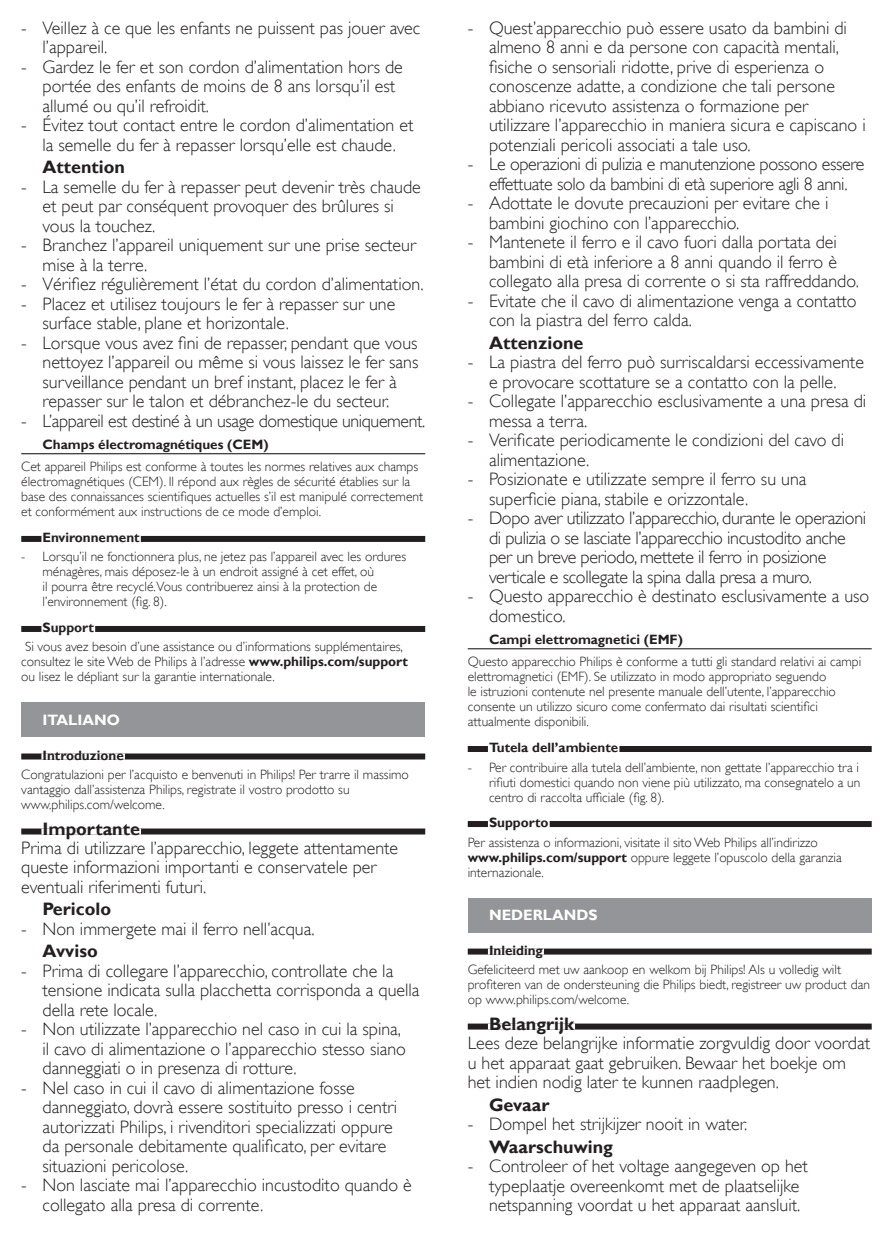
<style>
.page{position:relative;width:893px;height:1259px;background:#fff}
.page>*{position:absolute;margin:0;border:0;box-sizing:border-box;transform-origin:0 0}
.t1{font:18px/19.5px "Gill Sans Alt One WGL Light";color:#231f20}
.t2{font:18px/19.5px "Gill Sans Alt One WGL Light";letter-spacing:-.02em;color:#231f20;text-align:center}
.t3{font:700 18px "Gill Sans Alt One WGL";color:#231f20}
.t4{font:700 15px "Gill Sans Alt One WGL";color:#fff}
.t5{font:13.5px/15px "Gill Sans Alt One WGL Light";color:#231f20}
.t6{font:700 13.5px "Gill Sans Alt One WGL";color:#231f20}
.s1{font-family:"Gill Sans Alt One WGL";font-weight:700}
</style>
<div class="page">
<hr style="left:468px;top:648px;width:404px;height:1px;background:#231f20">
<div style="left:468px;top:746px;width:404px;height:6px;background:#231f20"></div>
<div style="left:488px;top:746px;width:131px;height:6px;background:#fff"></div>
<div style="left:468px;top:821px;width:404px;height:6px;background:#231f20"></div>
<div style="left:488px;top:821px;width:62px;height:6px;background:#fff"></div>
<div style="left:468px;top:948px;width:404px;height:6px;background:#231f20"></div>
<div style="left:488px;top:948px;width:56px;height:6px;background:#fff"></div>
<div style="left:468px;top:1023px;width:404px;height:6px;background:#231f20"></div>
<div style="left:488px;top:1023px;width:87px;height:6px;background:#fff"></div>
<div style="left:468px;top:898px;width:404px;height:34px;background:#939598"></div>
<hr style="left:21px;top:453px;width:404px;height:1px;background:#231f20">
<div style="left:21px;top:536px;width:404px;height:6px;background:#231f20"></div>
<div style="left:41px;top:536px;width:100px;height:6px;background:#fff"></div>
<div style="left:21px;top:626px;width:404px;height:6px;background:#231f20"></div>
<div style="left:41px;top:626px;width:54px;height:6px;background:#fff"></div>
<div style="left:21px;top:753px;width:404px;height:6px;background:#231f20"></div>
<div style="left:41px;top:753px;width:84px;height:6px;background:#fff"></div>
<div style="left:21px;top:828px;width:404px;height:6px;background:#231f20"></div>
<div style="left:41px;top:828px;width:100px;height:6px;background:#fff"></div>
<div style="left:21px;top:703px;width:404px;height:34px;background:#939598"></div>
<p class="t1" style="left:43px;top:18px;width:379px;text-indent:-21px">- Veillez à ce que les enfants ne puissent pas jouer avec l’appareil.</p>
<p class="t1" style="left:43px;top:57px;width:362px;text-indent:-21px">- Gardez le fer et son cordon d’alimentation hors de portée des enfants de moins de 8 ans lorsqu’il est allumé ou qu’il refroidit.</p>
<p class="t1" style="left:21px;top:115px;width:394px;text-align:center">- Évitez tout contact entre le cordon d’alimentation et la semelle du fer à repasser lorsqu’elle est chaude.</p>
<p class="t3" style="left:43px;top:155px;width:84px">Attention</p>
<p class="t1" style="left:43px;top:177px;width:380px;text-indent:-21px">- La semelle du fer à repasser peut devenir très chaude et peut par conséquent provoquer des brûlures si vous la touchez.</p>
<p class="t1" style="left:43px;top:235px;width:375px;text-indent:-21px">- Branchez l’appareil uniquement sur une prise secteur mise à la terre.</p>
<p class="t1" style="left:21px;top:274px;width:404px">- Vérifiez régulièrement l’état du cordon d’alimentation.</p>
<p class="t1" style="left:43px;top:294px;width:354px;text-indent:-21px">- Placez et utilisez toujours le fer à repasser sur une surface stable, plane et horizontale.</p>
<p class="t1" style="left:43px;top:333px;width:377px;text-indent:-21px">- Lorsque vous avez fini de repasser, pendant que vous nettoyez l’appareil ou même si vous laissez le fer sans surveillance pendant un bref instant, placez le fer à repasser sur le talon et débranchez-le du secteur.</p>
<p class="t2" style="left:21px;top:411px;width:406px">- L’appareil est destiné à un usage domestique uniquement.</p>
<p class="t6" style="left:43px;top:435px;width:227px">Champs électromagnétiques (CEM)</p>
<p class="t5" style="left:21px;top:459px;width:403px">Cet appareil Philips est conforme à toutes les normes relatives aux champs électromagnétiques (CEM). Il répond aux règles de sécurité établies sur la base des connaissances scientifiques actuelles s’il est manipulé correctement et conformément aux instructions de ce mode d’emploi.</p>
<p class="t6" style="left:43px;top:528px;width:99px">Environnement</p>
<p class="t5" style="left:43px;top:549px;width:365px;text-indent:-21px">- Lorsqu’il ne fonctionnera plus, ne jetez pas l’appareil avec les ordures ménagères, mais déposez-le à un endroit assigné à cet effet, où<br>il pourra être recyclé.Vous contribuerez ainsi à la protection de l’environnement (fig. 8).</p>
<p class="t6" style="left:43px;top:618px;width:53px">Support</p>
<p class="t5" style="left:21px;top:639px;width:388px">Si vous avez besoin d’une assistance ou d’informations supplémentaires, consultez le site Web de Philips à l’adresse <span class="s1">www.philips.com/support </span>ou lisez le dépliant sur la garantie internationale.</p>
<p class="t4" style="left:43px;top:710px;width:79px">Italiano</p>
<p class="t6" style="left:43px;top:745px;width:83px">I ntroduzione</p>
<p class="t5" style="left:21px;top:767px;width:389px">Congratulazioni per l’acquisto e benvenuti in Philips! Per trarre il massimo vantaggio dall’assistenza Philips, registrate il vostro prodotto su www.philips.com/welcome.</p>
<p class="t3" style="left:43px;top:816px;width:99px">I mportante</p>
<p class="t1" style="left:21px;top:838px;width:378px">Prima di utilizzare l’apparecchio, leggete attentamente queste informazioni importanti e conservatele per eventuali riferimenti futuri.</p>
<p class="t3" style="left:43px;top:897px;width:70px">Pericolo</p>
<p class="t1" style="left:21px;top:919px;width:295px">- Non immergete mai il ferro nell’acqua.</p>
<p class="t3" style="left:43px;top:939px;width:57px">Avviso</p>
<p class="t1" style="left:43px;top:961px;width:379px;text-indent:-21px">- Prima di collegare l’apparecchio, controllate che la tensione indicata sulla placchetta corrisponda a quella della rete locale.</p>
<p class="t1" style="left:43px;top:1019px;width:365px;text-indent:-21px">- Non utilizzate l’apparecchio nel caso in cui la spina, il cavo di alimentazione o l’apparecchio stesso siano danneggiati o in presenza di rotture.</p>
<p class="t1" style="left:43px;top:1078px;width:356px;text-indent:-21px">- Nel caso in cui il cavo di alimentazione fosse danneggiato, dovrà essere sostituito presso i centri autorizzati Philips, i rivenditori specializzati oppure da personale debitamente qualificato, per evitare situazioni pericolose.</p>
<p class="t1" style="left:43px;top:1175px;width:371px;text-indent:-21px">- Non lasciate mai l’apparecchio incustodito quando è collegato alla presa di corrente.</p>
<p class="t1" style="left:489px;top:18px;width:378px;text-indent:-21px">- Quest’apparecchio può essere usato da bambini di almeno 8 anni e da persone con capacità mentali, fisiche o sensoriali ridotte, prive di esperienza o conoscenze adatte, a condizione che tali persone abbiano ricevuto assistenza o formazione per utilizzare l’apparecchio in maniera sicura e capiscano i potenziali pericoli associati a tale uso.</p>
<p class="t2" style="left:468px;top:154px;width:398px">- Le operazioni di pulizia e manutenzione possono essere effettuate solo da bambini di età superiore agli 8 anni.</p>
<p class="t1" style="left:489px;top:193px;width:341px;text-indent:-21px">- Adottate le dovute precauzioni per evitare che i bambini giochino con l’apparecchio.</p>
<p class="t1" style="left:489px;top:232px;width:371px;text-indent:-21px">- Mantenete il ferro e il cavo fuori dalla portata dei bambini di età inferiore a 8 anni quando il ferro è collegato alla presa di corrente o si sta raffreddando.</p>
<p class="t1" style="left:489px;top:291px;width:369px;text-indent:-21px">- Evitate che il cavo di alimentazione venga a contatto con la piastra del ferro calda.</p>
<p class="t3" style="left:489px;top:330px;width:96px">Attenzione</p>
<p class="t1" style="left:468px;top:352px;width:398px;text-align:center">- La piastra del ferro può surriscaldarsi eccessivamente e provocare scottature se a contatto con la pelle.</p>
<p class="t1" style="left:489px;top:391px;width:379px;text-indent:-21px">- Collegate l’apparecchio esclusivamente a una presa di messa a terra.</p>
<p class="t1" style="left:489px;top:430px;width:357px;text-indent:-21px">- Verificate periodicamente le condizioni del cavo di alimentazione.</p>
<p class="t1" style="left:489px;top:469px;width:319px;text-indent:-21px">- Posizionate e utilizzate sempre il ferro su una superficie piana, stabile e orizzontale.</p>
<p class="t2" style="left:489px;top:508px;width:379px;text-align:left;text-indent:-21px">- Dopo aver utilizzato l’apparecchio, durante le operazioni di pulizia o se lasciate l’apparecchio incustodito anche per un breve periodo, mettete il ferro in posizione verticale e scollegate la spina dalla presa a muro.</p>
<p class="t1" style="left:489px;top:586px;width:382px;text-indent:-21px">- Questo apparecchio è destinato esclusivamente a uso domestico.</p>
<p class="t6" style="left:489px;top:630px;width:195px">Campi elettromagnetici (EMF)</p>
<p class="t5" style="left:468px;top:654px;width:395px">Questo apparecchio Philips è conforme a tutti gli standard relativi ai campi elettromagnetici (EMF). Se utilizzato in modo appropriato seguendo<br>le istruzioni contenute nel presente manuale dell’utente, l’apparecchio consente un utilizzo sicuro come confermato dai risultati scientifici attualmente disponibili.</p>
<p class="t6" style="left:489px;top:738px;width:131px">Tutela dell’ambiente</p>
<p class="t5" style="left:489px;top:759px;width:373px;text-align:justify;text-indent:-21px">- Per contribuire alla tutela dell’ambiente, non gettate l’apparecchio tra i rifiuti domestici quando non viene più utilizzato, ma consegnatelo a un centro di raccolta ufficiale (fig. 8).</p>
<p class="t6" style="left:489px;top:813px;width:61px">Supporto</p>
<p class="t5" style="left:468px;top:834px;width:376px">Per assistenza o informazioni, visitate il sito Web Philips all’indirizzo <span class="s1">www.philips.com/support</span> oppure leggete l’opuscolo della garanzia internazionale.</p>
<p class="t4" style="left:489px;top:905px;width:107px">Nederlands</p>
<p class="t6" style="left:489px;top:940px;width:55px">I nleiding</p>
<p class="t5" style="left:468px;top:962px;width:404px">Gefeliciteerd met uw aankoop en welkom bij Philips! Als u volledig wilt profiteren van de ondersteuning die Philips biedt, registreer uw product dan op www.philips.com/welcome.</p>
<p class="t3" style="left:489px;top:1011px;width:87px">Belangrijk</p>
<p class="t1" style="left:468px;top:1033px;width:404px">Lees deze belangrijke informatie zorgvuldig door voordat u het apparaat gaat gebruiken. Bewaar het boekje om het indien nodig later te kunnen raadplegen.</p>
<p class="t3" style="left:489px;top:1092px;width:62px">Gevaar</p>
<p class="t1" style="left:468px;top:1114px;width:281px">- Dompel het strijkijzer nooit in water.</p>
<p class="t3" style="left:489px;top:1134px;width:125px">Waarschuwing</p>
<p class="t1" style="left:489px;top:1156px;width:320px;text-indent:-21px">- Controleer of het voltage aangegeven op het typeplaatje overeenkomt met de plaatselijke netspanning voordat u het apparaat aansluit.</p>
</div>
